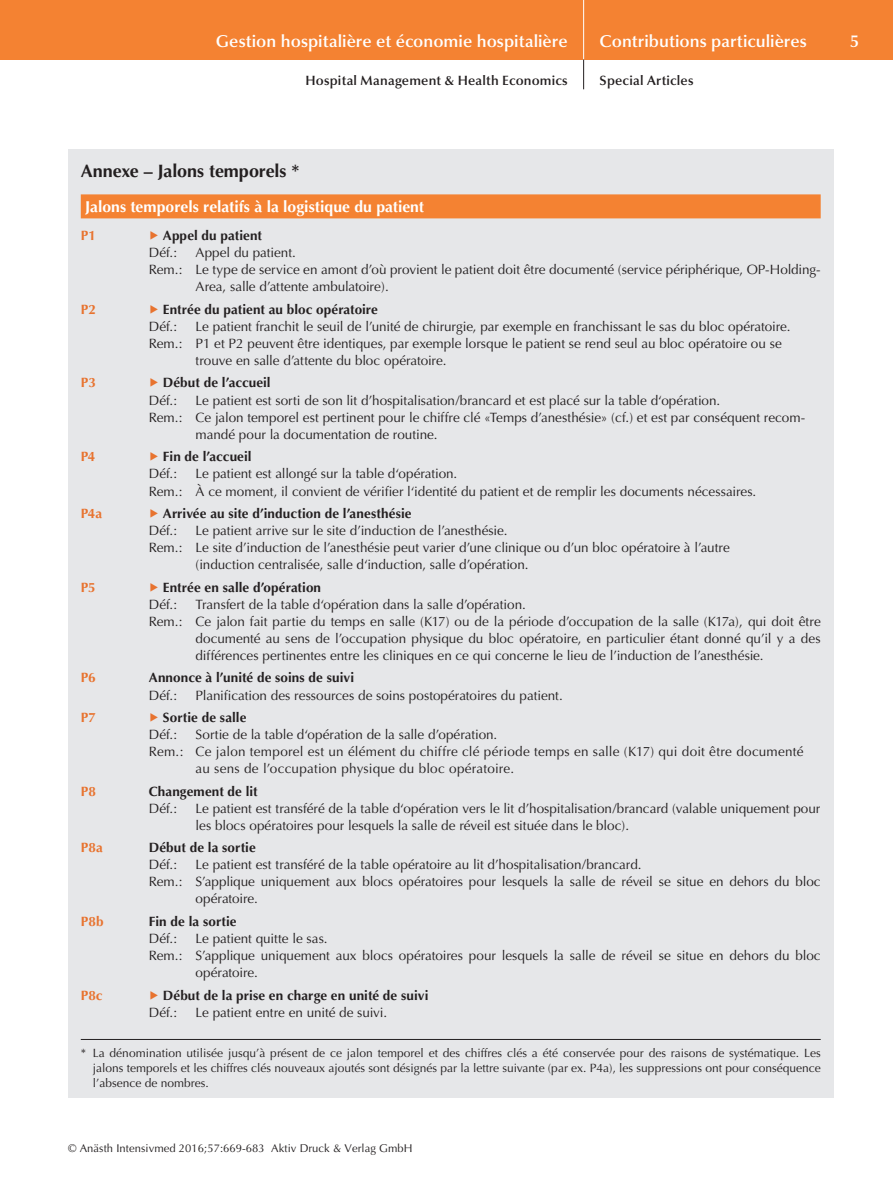
<style>
.page{position:relative;width:893px;height:1191px;background:#fff}
.page>*{position:absolute;margin:0;border:0;box-sizing:border-box;transform-origin:0 0}
.t1{font:700 18px "Optima";letter-spacing:-.005em;color:#231f20}
.t2{font:600 17.25px "Optima";color:#fff}
.t3{font:700 15.75px "Optima";color:#fff}
.t4{font:13.5px/17.1px "Optima";color:#231f20}
.t5{font:700 13.5px/17.1px "Optima";letter-spacing:.005em;color:#231f20}
.t6{font:13.5px "Optima";letter-spacing:.02em;color:#231f20}
.t7{font:600 13.5px "Optima";letter-spacing:.015em;color:#231f20}
.t8{font:700 13.5px "Optima";letter-spacing:.005em;color:#e8732f}
.t9{font:12px/15px "Optima";color:#231f20;text-align:justify}
.t10{font:11.25px "Optima";letter-spacing:.005em;color:#231f20}
.s1{color:#e8732f}
.s2{font-weight:400}
</style>
<div class="page">
<div style="left:0;top:0;width:893px;height:60px;background:#f48232"></div>
<hr style="left:583px;top:0;width:1px;height:60px;background:#fff">
<svg style="left:583px;top:60px;width:1px;height:29px"></svg>
<div style="left:68px;top:149px;width:765px;height:948px;background:#e6e7e9"></div>
<div style="left:81px;top:194px;width:740px;height:24px;background:#f48232"></div>
<hr style="left:81px;top:1039px;width:740px;height:1px;background:#231f20">
<p class="t2" style="left:216px;top:31px;width:353px">Gestion hospitalière et économie hospitalière</p>
<p class="t2" style="left:600px;top:31px;width:209px">Contributions particulières</p>
<p class="t2" style="left:850px;top:31px;width:10px">5</p>
<p class="t7" style="left:306px;top:73px;width:264px">Hospital Management &amp; Health Economics</p>
<p class="t7" style="left:600px;top:73px;width:95px">Special Articles</p>
<h1 class="t1" style="left:81px;top:160px;width:220px">Annexe – Jalons temporels *</h1>
<p class="t3" style="left:85px;top:197px;width:341px">Jalons temporels relatifs à la logistique du patient</p>
<p class="t8" style="left:81px;top:227px;width:17px">P1</p>
<p class="t5" style="left:149px;top:227px;width:115px"><span class="s1">▶</span> Appel du patient<br><span class="s2">Déf.:</span></p>
<p class="t4" style="left:196px;top:244px;width:102px">Appel du patient.</p>
<p class="t4" style="left:149px;top:261px;width:673px">Rem.: Le type de service en amont d’où provient le patient doit être documenté (service périphérique, OP-Holding-</p>
<p class="t4" style="left:196px;top:278px;width:195px">Area, salle d’attente ambulatoire).</p>
<p class="t8" style="left:81px;top:301px;width:17px">P2</p>
<p class="t5" style="left:149px;top:301px;width:231px"><span class="s1">▶</span> Entrée du patient au bloc opératoire<br><span class="s2">Déf.:</span></p>
<p class="t4" style="left:196px;top:318px;width:596px">Le patient franchit le seuil de l’unité de chirurgie, par exemple en franchissant le sas du bloc opératoire.</p>
<p class="t4" style="left:149px;top:335px;width:634px">Rem.: P1 et P2 peuvent être identiques, par exemple lorsque le patient se rend seul au bloc opératoire ou se</p>
<p class="t4" style="left:196px;top:352px;width:252px">trouve en salle d’attente du bloc opératoire.</p>
<p class="t8" style="left:81px;top:375px;width:17px">P3</p>
<p class="t5" style="left:149px;top:374px;width:123px"><span class="s1">▶</span> Début de l’accueil<br><span class="s2">Déf.:</span></p>
<p class="t4" style="left:196px;top:392px;width:526px">Le patient est sorti de son lit d’hospitalisation/brancard et est placé sur la table d‘opération.</p>
<p class="t4" style="left:149px;top:409px;width:658px">Rem.: Ce jalon temporel est pertinent pour le chiffre clé «Temps d’anesthésie» (cf.) et est par conséquent recom-</p>
<p class="t4" style="left:196px;top:426px;width:243px">mandé pour la documentation de routine.</p>
<p class="t8" style="left:81px;top:449px;width:16px">P4</p>
<p class="t5" style="left:149px;top:448px;width:104px"><span class="s1">▶</span> Fin de l’accueil<br><span class="s2">Déf.:</span></p>
<p class="t4" style="left:149px;top:465px;width:609px;text-indent:47px">Le patient est allongé sur la table d‘opération.<br>Rem.: À ce moment, il convient de vérifier l‘identité du patient et de remplir les documents nécessaires.</p>
<p class="t8" style="left:81px;top:505px;width:23px">P4a</p>
<p class="t5" style="left:149px;top:505px;width:264px"><span class="s1">▶</span> Arrivée au site d’induction de l’anesthésie<br><span class="s2">Déf.:</span></p>
<p class="t4" style="left:196px;top:522px;width:313px">Le patient arrive sur le site d’induction de l’anesthésie.</p>
<p class="t4" style="left:149px;top:539px;width:583px">Rem.: Le site d’induction de l’anesthésie peut varier d’une clinique ou d’un bloc opératoire à l’autre</p>
<p class="t4" style="left:196px;top:556px;width:334px">(induction centralisée, salle d‘induction, salle d’opération.</p>
<p class="t8" style="left:81px;top:579px;width:16px">P5</p>
<p class="t5" style="left:149px;top:578px;width:174px"><span class="s1">▶</span> Entrée en salle d’opération<br><span class="s2">Déf.:</span></p>
<p class="t4" style="left:196px;top:596px;width:332px">Transfert de la table d‘opération dans la salle d’opération.</p>
<p class="t4" style="left:149px;top:613px;width:673px">Rem.: Ce jalon fait partie du temps en salle (K17) ou de la période d’occupation de la salle (K17a), qui doit être</p>
<p class="t4" style="left:196px;top:630px;width:626px">documenté au sens de l’occupation physique du bloc opératoire, en particulier étant donné qu’il y a des</p>
<p class="t4" style="left:196px;top:647px;width:569px">différences pertinentes entre les cliniques en ce qui concerne le lieu de l’induction de l’anesthésie.</p>
<p class="t8" style="left:81px;top:670px;width:16px">P6</p>
<p class="t5" style="left:149px;top:669px;width:207px">Annonce à l’unité de soins de suivi</p>
<p class="t4" style="left:149px;top:686px;width:30px">Déf.:</p>
<p class="t4" style="left:196px;top:686px;width:369px">Planification des ressources de soins postopératoires du patient.</p>
<p class="t8" style="left:81px;top:709px;width:17px">P7</p>
<p class="t5" style="left:149px;top:709px;width:99px"><span class="s1">▶</span> Sortie de salle<br><span class="s2">Déf.:</span></p>
<p class="t4" style="left:196px;top:726px;width:303px">Sortie de la table d‘opération de la salle d’opération.</p>
<p class="t6" style="left:149px;top:743px;width:656px">Rem.: Ce jalon temporel est un élément du chiffre clé période temps en salle (K17) qui doit être documenté</p>
<p class="t4" style="left:196px;top:760px;width:320px">au sens de l’occupation physique du bloc opératoire.</p>
<p class="t8" style="left:81px;top:783px;width:17px">P8</p>
<p class="t5" style="left:149px;top:782px;width:110px">Changement de lit</p>
<p class="t4" style="left:149px;top:799px;width:30px">Déf.:</p>
<p class="t4" style="left:196px;top:799px;width:626px">Le patient est transféré de la table d‘opération vers le lit d’hospitalisation/brancard (valable uniquement pour les blocs opératoires pour lesquels la salle de réveil est située dans le bloc).</p>
<p class="t8" style="left:81px;top:839px;width:23px">P8a</p>
<p class="t5" style="left:149px;top:839px;width:108px">Début de la sortie</p>
<p class="t4" style="left:149px;top:856px;width:30px">Déf.:</p>
<p class="t4" style="left:196px;top:856px;width:447px">Le patient est transféré de la table opératoire au lit d’hospitalisation/brancard.</p>
<p class="t4" style="left:149px;top:873px;width:673px">Rem.: S’applique uniquement aux blocs opératoires pour lesquels la salle de réveil se situe en dehors du bloc</p>
<p class="t4" style="left:196px;top:890px;width:64px">opératoire.</p>
<p class="t8" style="left:81px;top:913px;width:24px">P8b</p>
<p class="t5" style="left:149px;top:913px;width:89px">Fin de la sortie</p>
<p class="t4" style="left:149px;top:930px;width:30px">Déf.:</p>
<p class="t4" style="left:196px;top:930px;width:134px">Le patient quitte le sas.</p>
<p class="t4" style="left:149px;top:947px;width:673px">Rem.: S’applique uniquement aux blocs opératoires pour lesquels la salle de réveil se situe en dehors du bloc</p>
<p class="t4" style="left:196px;top:964px;width:64px">opératoire.</p>
<p class="t8" style="left:81px;top:987px;width:23px">P8c</p>
<p class="t5" style="left:149px;top:986px;width:281px"><span class="s1">▶</span> Début de la prise en charge en unité de suivi<br><span class="s2">Déf.:</span></p>
<p class="t4" style="left:196px;top:1003px;width:193px">Le patient entre en unité de suivi.</p>
<p class="t9" style="left:93px;top:1045px;width:729px;text-indent:-12px">* La dénomination utilisée jusqu’à présent de ce jalon temporel et des chiffres clés a été conservée pour des raisons de systématique. Les jalons temporels et les chiffres clés nouveaux ajoutés sont désignés par la lettre suivante (par ex. P4a), les suppressions ont pour conséquence l’absence de nombres.</p>
<p class="t10" style="left:68px;top:1142px;width:346px">© Anästh Intensivmed 2016;57:669-683 Aktiv Druck &amp; Verlag GmbH</p>
</div>
